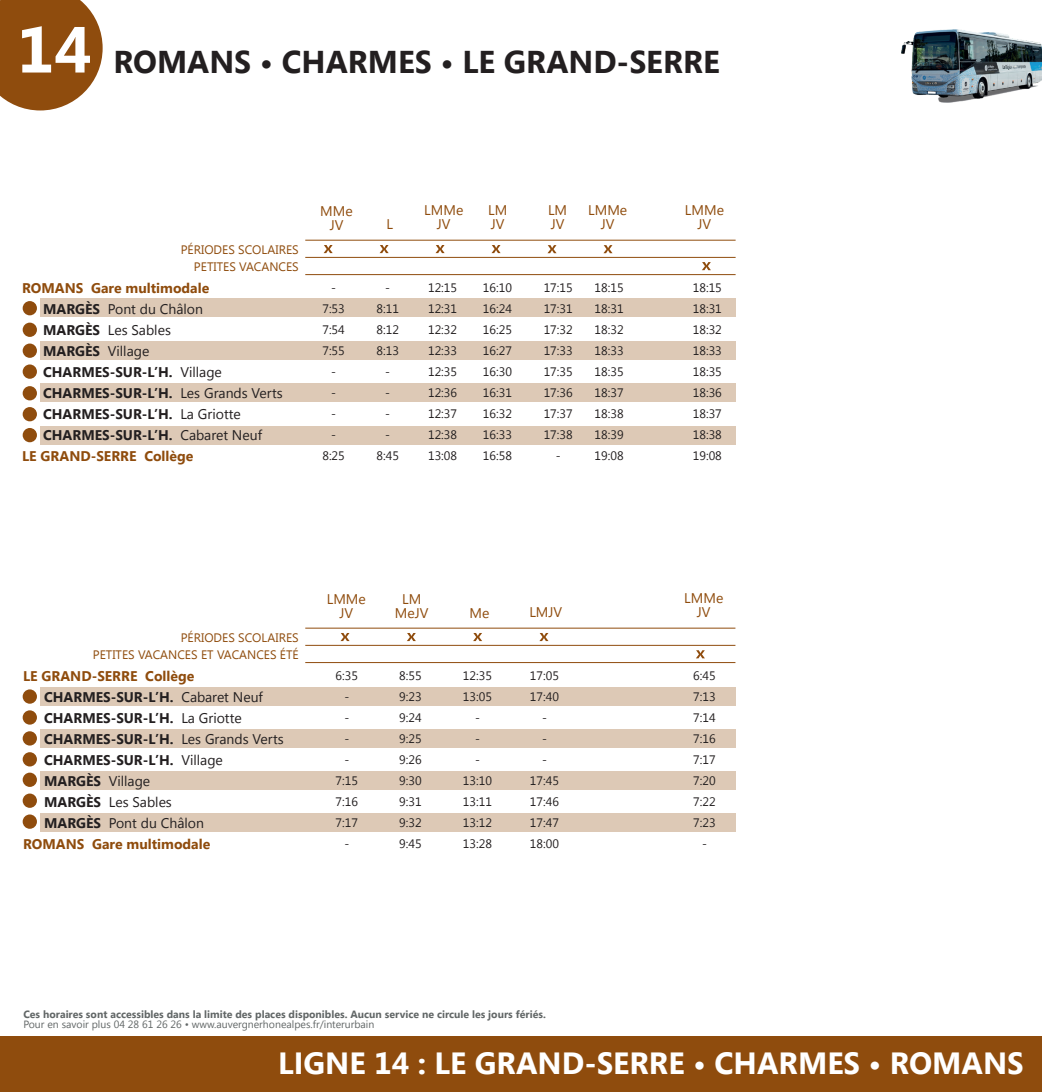
<style>
.page{position:relative;width:1042px;height:1092px;background:#fff}
.page>*{position:absolute;margin:0;border:0;box-sizing:border-box;transform-origin:0 0}
.t1{font:700 31.5px "Segoe UI";color:#231f20}
.t2{font:700 30.62px "Segoe UI";color:#fff}
.t3{font:700 14px "Segoe UI";color:#231f20}
.t4{font:14px "Segoe UI";color:#231f20}
.t5{font:700 14px "Segoe UI";color:#8f4c0d}
.t6{font:14px/14px "Segoe UI";color:#8f4c0d;text-align:center}
.t7{font:12.25px/21px "Segoe UI";color:#231f20;text-align:center}
.t8{font:12.25px/17.5px "Segoe UI";color:#8f4c0d;text-align:right}
.t9{font:700 10.5px "Segoe UI";color:#626767}
.t10{font:10.5px "Segoe UI";color:#626767}
.s1{font-size:65.1px;color:#fff}
.s2{font-weight:700}
.s3{font-weight:400}
</style>
<div class="page">
<hr style="left:305px;top:274px;width:430px;height:1px;background:#8f4c0d">
<hr style="left:305px;top:257px;width:430px;height:1px;background:#8f4c0d">
<hr style="left:305px;top:240px;width:430px;height:1px;background:#8f4c0d">
<hr style="left:305px;top:662px;width:430px;height:1px;background:#8f4c0d">
<hr style="left:305px;top:645px;width:430px;height:1px;background:#8f4c0d">
<hr style="left:305px;top:627px;width:430px;height:1px;background:#8f4c0d">
<svg style="left:379px;top:245px;width:10px;height:8px"></svg>
<svg style="left:324px;top:245px;width:9px;height:8px"></svg>
<svg style="left:603px;top:245px;width:9px;height:8px"></svg>
<svg style="left:547px;top:245px;width:9px;height:8px"></svg>
<svg style="left:435px;top:245px;width:10px;height:8px"></svg>
<svg style="left:491px;top:245px;width:9px;height:8px"></svg>
<svg style="left:0;top:0;width:103px;height:110px;background:#9c6129"></svg>
<div style="left:0;top:1036px;width:1042px;height:55px;background:#8f4c0d"></div>
<div style="left:40px;top:298px;width:695px;height:19px;background:#ddc9b6"></div>
<div style="left:40px;top:341px;width:695px;height:18px;background:#ddc9b6"></div>
<div style="left:40px;top:383px;width:695px;height:18px;background:#ddc9b6"></div>
<div style="left:40px;top:426px;width:695px;height:18px;background:#ddc9b6"></div>
<div style="left:40px;top:687px;width:695px;height:18px;background:#ddc9b6"></div>
<div style="left:40px;top:729px;width:695px;height:18px;background:#ddc9b6"></div>
<div style="left:40px;top:771px;width:695px;height:18px;background:#ddc9b6"></div>
<div style="left:40px;top:813px;width:695px;height:18px;background:#ddc9b6"></div>
<svg style="left:702px;top:262px;width:9px;height:8px"></svg>
<div style="left:23px;top:322px;width:14px;height:15px;background:#8f4c0d;border-radius:50%"></div>
<div style="left:23px;top:301px;width:14px;height:14px;background:#8f4c0d;border-radius:50%"></div>
<div style="left:23px;top:343px;width:14px;height:15px;background:#8f4c0d;border-radius:50%"></div>
<div style="left:23px;top:364px;width:14px;height:15px;background:#8f4c0d;border-radius:50%"></div>
<div style="left:23px;top:386px;width:14px;height:14px;background:#8f4c0d;border-radius:50%"></div>
<div style="left:23px;top:407px;width:14px;height:14px;background:#8f4c0d;border-radius:50%"></div>
<div style="left:23px;top:428px;width:14px;height:14px;background:#8f4c0d;border-radius:50%"></div>
<div style="left:23px;top:689px;width:14px;height:14px;background:#8f4c0d;border-radius:50%"></div>
<div style="left:23px;top:710px;width:14px;height:14px;background:#8f4c0d;border-radius:50%"></div>
<div style="left:23px;top:731px;width:14px;height:14px;background:#8f4c0d;border-radius:50%"></div>
<div style="left:23px;top:752px;width:14px;height:14px;background:#8f4c0d;border-radius:50%"></div>
<div style="left:23px;top:772px;width:14px;height:14px;background:#8f4c0d;border-radius:50%"></div>
<div style="left:23px;top:793px;width:14px;height:14px;background:#8f4c0d;border-radius:50%"></div>
<div style="left:23px;top:814px;width:14px;height:14px;background:#8f4c0d;border-radius:50%"></div>
<svg style="left:407px;top:633px;width:9px;height:8px"></svg>
<svg style="left:340px;top:633px;width:10px;height:8px"></svg>
<svg style="left:696px;top:650px;width:9px;height:8px"></svg>
<svg style="left:473px;top:633px;width:9px;height:8px"></svg>
<svg style="left:539px;top:633px;width:9px;height:8px"></svg>
<img style="left:901px;top:30px;width:141px;height:72px">
<h1 class="t1" style="left:17px;top:39px;width:704px"><span class="s1">14</span> ROMANS • CHARMES • LE GRAND-SERRE</h1>
<p class="t8" style="left:181px;top:240px;width:120px">PÉRIODES SCOLAIRES<br>PETITES VACANCES</p>
<p class="t5" style="left:22px;top:278px;width:189px">ROMANS Gare multimodale</p>
<p class="t4" style="left:43px;top:299px;width:161px"><span class="s2">MARGÈS</span> Pont du Châlon</p>
<p class="t4" style="left:43px;top:320px;width:129px"><span class="s2">MARGÈS</span> Les Sables</p>
<p class="t4" style="left:43px;top:341px;width:108px"><span class="s2">MARGÈS</span> Village</p>
<p class="t3" style="left:43px;top:362px;width:180px">CHARMES-SUR-L’H. <span class="s3">Village</span></p>
<p class="t3" style="left:43px;top:383px;width:241px">CHARMES-SUR-L’H. <span class="s3">Les Grands Verts</span></p>
<p class="t3" style="left:43px;top:404px;width:199px">CHARMES-SUR-L’H. <span class="s3">La Griotte</span></p>
<p class="t3" style="left:43px;top:425px;width:220px">CHARMES-SUR-L’H. <span class="s3">Cabaret Neuf</span></p>
<p class="t5" style="left:22px;top:446px;width:173px">LE GRAND-SERRE Collège</p>
<p class="t6" style="left:320px;top:203px;width:34px">MMe<br>JV</p>
<p class="t6" style="left:386px;top:216px;width:8px">L</p>
<p class="t6" style="left:424px;top:203px;width:41px">LMMe<br>JV</p>
<p class="t6" style="left:488px;top:203px;width:21px;text-align:left">LM<br>JV</p>
<p class="t6" style="left:548px;top:203px;width:21px;text-align:left">LM<br>JV</p>
<p class="t6" style="left:588px;top:203px;width:41px">LMMe<br>JV</p>
<p class="t7" style="left:322px;top:276px;width:24px">-<br>7:53<br>7:54<br>7:55 -<br>-<br>-<br>-<br>8:25</p>
<p class="t7" style="left:376px;top:276px;width:24px">-<br>8:11<br>8:12<br>8:13 -<br>-<br>-<br>-<br>8:45</p>
<p class="t7" style="left:428px;top:276px;width:31px;text-align:justify">12:15<br>12:31<br>12:32<br>12:33<br>12:35<br>12:36<br>12:37<br>12:38<br>13:08</p>
<p class="t7" style="left:483px;top:276px;width:31px;text-align:justify">16:10<br>16:24<br>16:25<br>16:27<br>16:30<br>16:31<br>16:32<br>16:33<br>16:58</p>
<p class="t7" style="left:544px;top:276px;width:31px">17:15<br>17:31<br>17:32<br>17:33<br>17:35<br>17:36<br>17:37<br>17:38 -</p>
<p class="t7" style="left:594px;top:276px;width:31px;text-align:justify">18:15<br>18:31<br>18:32<br>18:33<br>18:35<br>18:37<br>18:38<br>18:39<br>19:08</p>
<p class="t6" style="left:685px;top:203px;width:41px">LMMe<br>JV</p>
<p class="t7" style="left:693px;top:276px;width:31px;text-align:justify">18:15<br>18:31<br>18:32<br>18:33<br>18:35<br>18:36<br>18:37<br>18:38<br>19:08</p>
<p class="t8" style="left:93px;top:628px;width:207px">PÉRIODES SCOLAIRES<br>PETITES VACANCES ET VACANCES ÉTÉ</p>
<p class="t5" style="left:23px;top:665px;width:173px">LE GRAND-SERRE Collège</p>
<p class="t3" style="left:44px;top:686px;width:220px">CHARMES-SUR-L’H. <span class="s3">Cabaret Neuf</span></p>
<p class="t3" style="left:44px;top:707px;width:199px">CHARMES-SUR-L’H. <span class="s3">La Griotte</span></p>
<p class="t3" style="left:44px;top:728px;width:241px">CHARMES-SUR-L’H. <span class="s3">Les Grands Verts</span></p>
<p class="t3" style="left:44px;top:749px;width:180px">CHARMES-SUR-L’H. <span class="s3">Village</span></p>
<p class="t4" style="left:44px;top:771px;width:108px"><span class="s2">MARGÈS</span> Village</p>
<p class="t4" style="left:44px;top:792px;width:129px"><span class="s2">MARGÈS</span> Les Sables</p>
<p class="t4" style="left:44px;top:813px;width:161px"><span class="s2">MARGÈS</span> Pont du Châlon</p>
<p class="t5" style="left:23px;top:833px;width:189px">ROMANS Gare multimodale</p>
<p class="t6" style="left:327px;top:591px;width:41px">LMMe<br>JV</p>
<p class="t6" style="left:395px;top:591px;width:35px">LM<br>MeJV</p>
<p class="t6" style="left:469px;top:605px;width:21px">Me</p>
<p class="t6" style="left:529px;top:604px;width:34px">LMJV</p>
<p class="t6" style="left:684px;top:590px;width:41px">LMMe<br>JV</p>
<p class="t7" style="left:336px;top:664px;width:24px">6:35 -<br>-<br>-<br>-<br>7:15<br>7:16<br>7:17 -</p>
<p class="t7" style="left:399px;top:664px;width:24px;text-align:justify">8:55<br>9:23<br>9:24<br>9:25<br>9:26<br>9:30<br>9:31<br>9:32<br>9:45</p>
<p class="t7" style="left:463px;top:664px;width:31px">12:35<br>13:05 -<br>-<br>-<br>13:10<br>13:11<br>13:12<br>13:28</p>
<p class="t7" style="left:530px;top:664px;width:31px">17:05<br>17:40 -<br>-<br>-<br>17:45<br>17:46<br>17:47<br>18:00</p>
<p class="t7" style="left:693px;top:664px;width:24px">6:45<br>7:13<br>7:14<br>7:16<br>7:17<br>7:20<br>7:22<br>7:23 -</p>
<p class="t9" style="left:23px;top:1006px;width:524px">Ces horaires sont accessibles dans la limite des places disponibles. Aucun service ne circule les jours fériés.</p>
<p class="t10" style="left:23px;top:1017px;width:352px">Pour en savoir plus 04 28 61 26 26 • www.auvergnerhonealpes.fr/interurbain</p>
<h2 class="t2" style="left:278px;top:1040px;width:747px">LIGNE 14 : LE GRAND-SERRE • CHARMES • ROMANS</h2>
</div>
